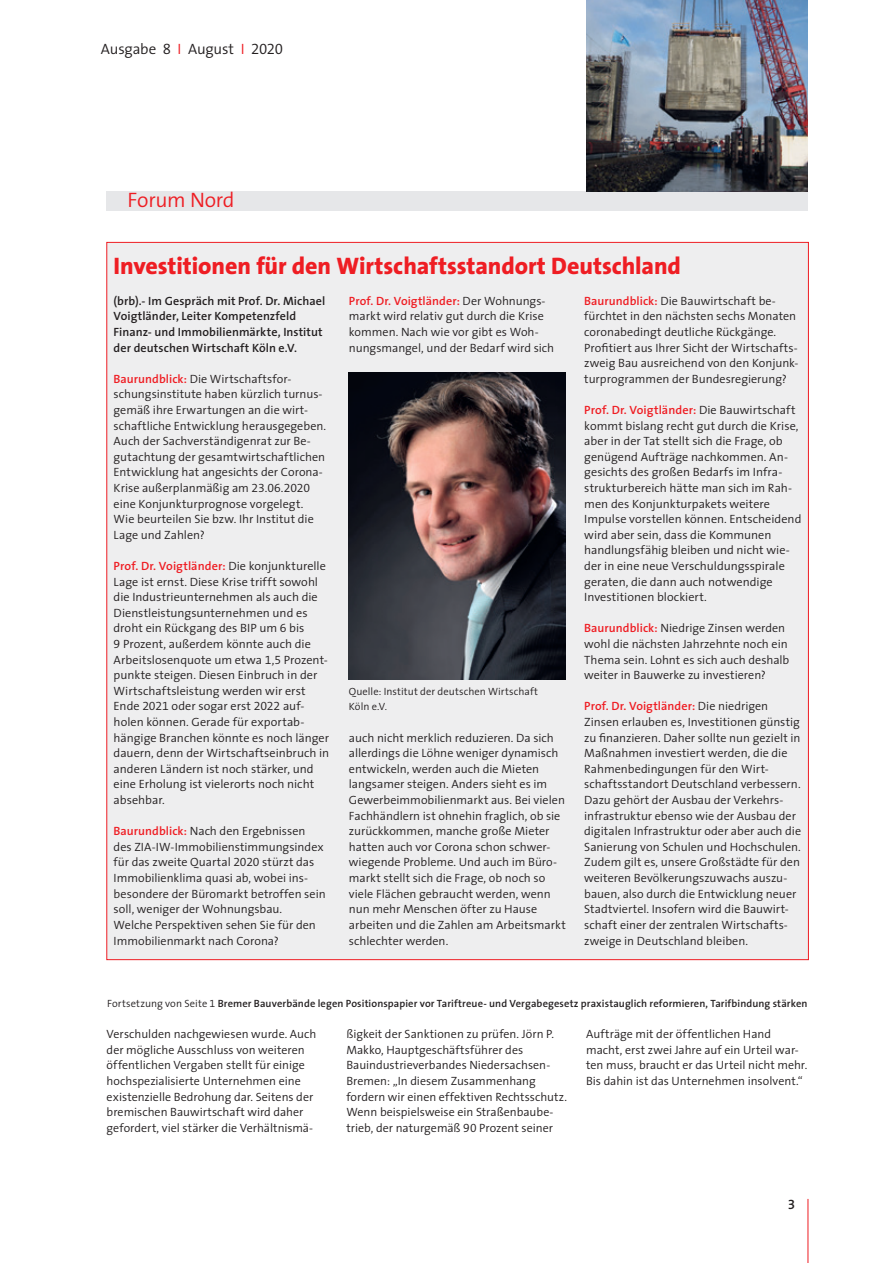
<style>
.page{position:relative;width:893px;height:1263px;background:#fff}
.page>*{position:absolute;margin:0;border:0;box-sizing:border-box;transform-origin:0 0}
.Überschrift{font:800 24px "LBS Thesis";letter-spacing:-.005em;color:#ee1d23}
.Subtitel{font:300 21px "LBS Thesis";letter-spacing:-.015em;color:#ee1d23}
.Zeile_links{font:300 15px "LBS Thesis";letter-spacing:-.015em;color:#231f20}
.t1{font:600 13.5px "LBS Thesis";color:#231f20}
.Fliesstext{font:300 12px/15.6px "LBS Thesis";color:#231f20}
.Fliesstext-2{font:600 12px/15.6px "LBS Thesis";letter-spacing:.005em;color:#231f20}
.Fortsetzung_Titel{font:600 10.5px "LBS Thesis";letter-spacing:.01em;color:#231f20}
.Fortsetzung_Titel-2{font:300 10.5px/15.6px "LBS Thesis";letter-spacing:.01em;color:#231f20}
.s1{color:#ee1d23}
.s2{font-weight:600;color:#ee1d23}
.s3{font-weight:300}
</style>
<div class="page">
<hr style="left:807px;top:1199px;width:1px;height:64px;background:#ee1d23">
<div style="left:106px;top:191px;width:702px;height:19px;background:#e6e7e9"></div>
<img style="left:587px;top:0;width:221px;height:191px">
<div style="left:107px;top:242px;width:701px;height:718px;background:#eeeeef"></div>
<img style="left:349px;top:372px;width:217px;height:307px">
<p class="Zeile_links" style="left:101px;top:36px;width:183px">Ausgabe 8 <span class="s1">I</span> August <span class="s1">I</span> 2020</p>
<p class="Subtitel" style="left:128px;top:183px;width:109px">Forum Nord</p>
<p class="Überschrift" style="left:114px;top:245px;width:569px">Investitionen für den Wirtschaftsstandort Deutschland</p>
<p class="Fliesstext-2" style="left:114px;top:293px;width:213px">(brb).- Im Gespräch mit Prof. Dr. Michael Voigtländer, Leiter Kompetenzfeld Finanz- und Immobilienmärkte, Institut der deutschen Wirtschaft Köln e.V.</p>
<p class="Fliesstext" style="left:114px;top:371px;width:214px"><span class="s2">Baurundblick:</span> Die Wirtschaftsfor&shy;schungsinstitute haben kürzlich turnus&shy;gemäß ihre Erwartungen an die wirt&shy;schaftliche Entwicklung herausgegeben.<br>Auch der Sachverständigenrat zur Be&shy;gutachtung der gesamtwirtschaftlichen Entwicklung hat angesichts der Corona-Krise außerplanmäßig am 23.06.2020 eine Konjunkturprognose vorgelegt.<br>Wie beurteilen Sie bzw. Ihr Institut die Lage und Zahlen?</p>
<p class="Fliesstext" style="left:114px;top:558px;width:217px"><span class="s2">Prof. Dr. Voigtländer:</span> Die konjunkturelle Lage ist ernst. Diese Krise trifft sowohl die Industrieunternehmen als auch die Dienstleistungsunternehmen und es droht ein Rückgang des BIP um 6 bis<br>9 Prozent, außerdem könnte auch die Arbeitslosenquote um etwa 1,5 Prozent&shy;punkte steigen. Diesen Einbruch in der Wirtschaftsleistung werden wir erst Ende 2021 oder sogar erst 2022 auf&shy;holen können. Gerade für exportab&shy;hängige Branchen könnte es noch länger dauern, denn der Wirtschaftseinbruch in anderen Ländern ist noch stärker, und eine Erholung ist vielerorts noch nicht absehbar.</p>
<p class="Fliesstext" style="left:114px;top:823px;width:214px"><span class="s2">Baurundblick:</span> Nach den Ergebnissen des ZIA-IW-Immobilienstimmungsindex für das zweite Quartal 2020 stürzt das Immobilienklima quasi ab, wobei ins&shy;besondere der Büromarkt betroffen sein soll, weniger der Wohnungsbau.<br>Welche Perspektiven sehen Sie für den Immobilienmarkt nach Corona?</p>
<p class="Fliesstext" style="left:349px;top:293px;width:207px"><span class="s2">Prof. Dr. Voigtländer:</span> Der Wohnungs&shy;markt wird relativ gut durch die Krise kommen. Nach wie vor gibt es Woh&shy;nungsmangel, und der Bedarf wird sich</p>
<p class="Fliesstext" style="left:584px;top:293px;width:216px"><span class="s2">Baurundblick:</span> Die Bauwirtschaft be&shy;fürchtet in den nächsten sechs Monaten coronabedingt deutliche Rückgänge.<br>Profitiert aus Ihrer Sicht der Wirtschafts&shy;zweig Bau ausreichend von den Konjunk&shy;turprogrammen der Bundesregierung?</p>
<p class="Fliesstext" style="left:584px;top:402px;width:219px"><span class="s2">Prof. Dr. Voigtländer:</span> Die Bauwirtschaft kommt bislang recht gut durch die Krise, aber in der Tat stellt sich die Frage, ob genügend Aufträge nachkommen. An&shy;gesichts des großen Bedarfs im Infra&shy;strukturbereich hätte man sich im Rah&shy;men des Konjunkturpakets weitere Impulse vorstellen können. Entscheidend wird aber sein, dass die Kommunen handlungsfähig bleiben und nicht wie&shy;der in eine neue Verschuldungsspirale geraten, die dann auch notwendige Investitionen blockiert.</p>
<p class="Fliesstext" style="left:584px;top:620px;width:207px"><span class="s2">Baurundblick:</span> Niedrige Zinsen werden wohl die nächsten Jahrzehnte noch ein Thema sein. Lohnt es sich auch deshalb weiter in Bauwerke zu investieren?</p>
<p class="Fliesstext" style="left:584px;top:698px;width:218px"><span class="s2">Prof. Dr. Voigtländer:</span> Die niedrigen Zinsen erlauben es, Investitionen günstig zu finanzieren. Daher sollte nun gezielt in Maßnahmen investiert werden, die die Rahmenbedingungen für den Wirt&shy;schaftsstandort Deutschland verbessern.<br>Dazu gehört der Ausbau der Verkehrs&shy;infrastruktur ebenso wie der Ausbau der digitalen Infrastruktur oder aber auch die Sanierung von Schulen und Hochschulen.<br>Zudem gilt es, unsere Großstädte für den weiteren Bevölkerungszuwachs auszu&shy;bauen, also durch die Entwicklung neuer Stadtviertel. Insofern wird die Bauwirt&shy;schaft einer der zentralen Wirtschafts&shy;zweige in Deutschland bleiben.</p>
<p class="Fortsetzung_Titel-2" style="left:349px;top:683px;width:191px">Quelle: Institut der deutschen Wirtschaft<br>Köln e.V.</p>
<p class="Fliesstext" style="left:349px;top:729px;width:218px">auch nicht merklich reduzieren. Da sich allerdings die Löhne weniger dynamisch entwickeln, werden auch die Mieten langsamer steigen. Anders sieht es im Gewerbeimmobilienmarkt aus. Bei vielen Fachhändlern ist ohnehin fraglich, ob sie zurückkommen, manche große Mieter hatten auch vor Corona schon schwer&shy;wiegende Probleme. Und auch im Büro&shy;markt stellt sich die Frage, ob noch so viele Flächen gebraucht werden, wenn nun mehr Menschen öfter zu Hause arbeiten und die Zahlen am Arbeitsmarkt schlechter werden.</p>
<p class="Fortsetzung_Titel" style="left:107px;top:995px;width:702px"><span class="s3">Fortsetzung von Seite 1</span> Bremer Bauverbände legen Positionspapier vor Tariftreue- und Vergabegesetz praxistauglich reformieren, Tarifbindung stärken</p>
<p class="Fliesstext" style="left:107px;top:1026px;width:211px">Verschulden nachgewiesen wurde. Auch der mögliche Ausschluss von weiteren öffentlichen Vergaben stellt für einige hochspezialisierte Unternehmen eine existenzielle Bedrohung dar. Seitens der bremischen Bauwirtschaft wird daher gefordert, viel stärker die Verhältnismä-</p>
<p class="Fliesstext" style="left:346px;top:1026px;width:222px">ßigkeit der Sanktionen zu prüfen. Jörn P.<br>Makko, Hauptgeschäftsführer des Bauindustrieverbandes Niedersachsen-Bremen: „In diesem Zusammenhang fordern wir einen effektiven Rechtsschutz.<br>Wenn beispielsweise ein Straßenbaube&shy;trieb, der naturgemäß 90 Prozent seiner</p>
<p class="Fliesstext" style="left:586px;top:1026px;width:223px">Aufträge mit der öffentlichen Hand macht, erst zwei Jahre auf ein Urteil war&shy;ten muss, braucht er das Urteil nicht mehr.<br>Bis dahin ist das Unternehmen insolvent.“</p>
<p class="t1" style="left:788px;top:1193px;width:9px">3</p>
</div>
